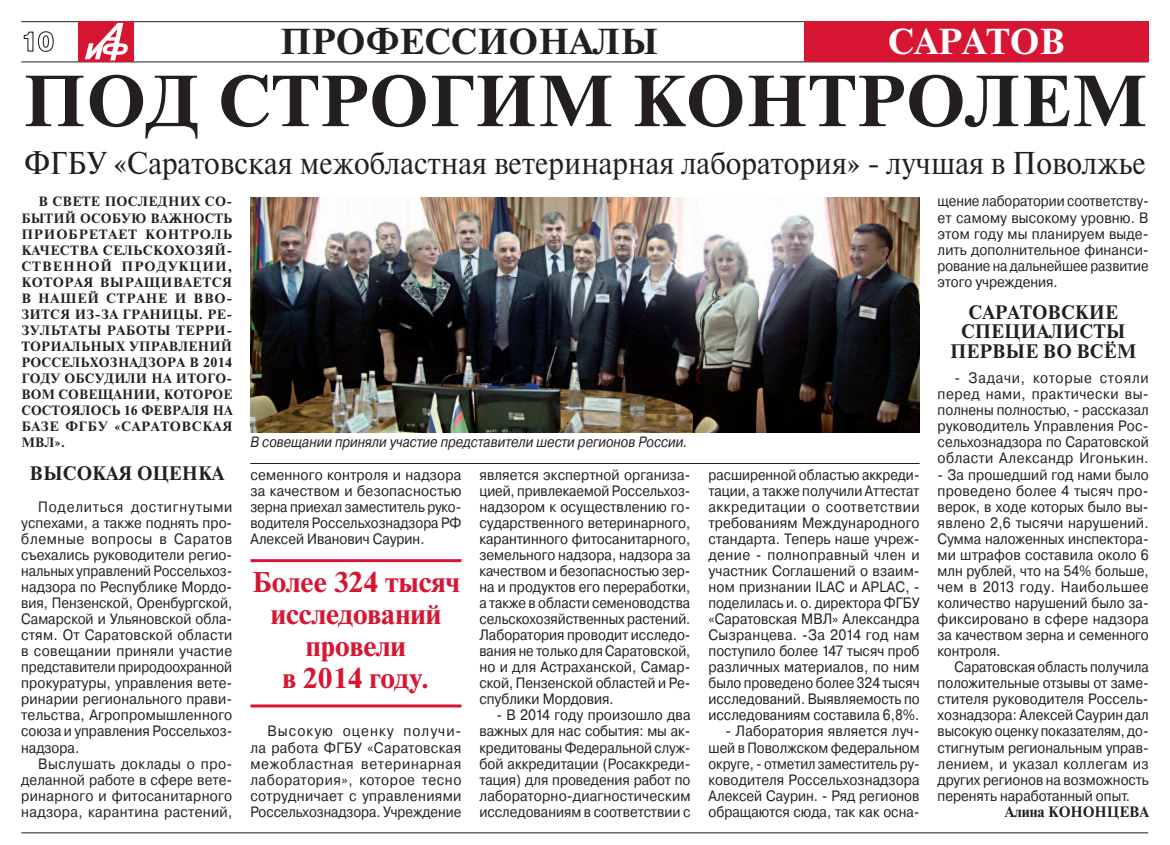
<style>
.page{position:relative;width:1170px;height:845px;background:#fff}
.page>*{position:absolute;margin:0;border:0;box-sizing:border-box;transform-origin:0 0}
.VY-ZG_54{font:700 72px "Newton";letter-spacing:.01em;color:#231f20;scale:1.05 1}
.Уголок{font:700 36px "Newton";letter-spacing:.01em;color:#231f20;scale:1.04 1}
.Саратов_надпись{font:700 36px "Newton";letter-spacing:.01em;color:#fff;scale:1.04 1}
.ZG_podstrochnik{font:31.5px "Newton";color:#231f20;scale:.93 1}
.VN_plain{font:700 28.5px/32.1px "Newton";color:#d71634;text-align:center}
.VY-podzag{font:700 19.5px/19.5px "Newton";letter-spacing:.01em;color:#231f20;text-align:center}
.VY-normal{font:15px/16px "Pragmatica";color:#231f20;text-align:justify;scale:.91 1}
.VY-normal-2{font:15px/16px "Pragmatica";color:#231f20;text-align:justify;scale:.92 1}
.VY-normal-3{font:15px/16px "Pragmatica";color:#231f20;text-align:justify;scale:.89 1}
.VY-normal-4{font:15px/16px "Pragmatica";color:#231f20;text-align:justify;scale:.88 1}
.FT_podpis_pod_kartin{font:italic 15px "Pragmatica";color:#231f20;scale:.85 1}
.VY-avtor{font:700 15px "Newton";color:#231f20}
.VY-vrez{font:700 13.5px/16px "Newton";letter-spacing:.02em;color:#231f20;text-align:justify}
</style>
<div class="page">
<hr style="left:21px;top:21px;width:1127px;height:1px;background:#231f20">
<hr style="left:21px;top:61px;width:1127px;height:1px;background:#231f20">
<svg style="left:23px;top:31px;width:31px;height:21px"></svg>
<div style="left:79px;top:21px;width:55px;height:41px;background:#d71634"></div>
<svg style="left:85px;top:23px;width:43px;height:37px"></svg>
<div style="left:804px;top:21px;width:344px;height:41px;background:#d71634"></div>
<img style="left:250px;top:198px;width:669px;height:234px">
<hr style="left:21px;top:832px;width:1127px;height:1px;background:#231f20">
<hr style="left:250px;top:559px;width:211px;height:3px;background:#d71634">
<hr style="left:250px;top:704px;width:211px;height:3px;background:#d71634">
<hr style="left:250px;top:463px;width:669px;height:1px;background:#231f20">
<p class="Уголок" style="left:280px;top:20px;width:365px">ПРОФЕССИОНАЛЫ</p>
<p class="Саратов_надпись" style="left:887px;top:20px;width:172px">САРАТОВ</p>
<p class="VY-ZG_54" style="left:23px;top:57px;width:1072px">ПОД СТРОГИМ КОНТРОЛЕМ</p>
<p class="ZG_podstrochnik" style="left:24px;top:140px;width:1207px">ФГБУ «Саратовская межобластная ветеринарная лаборатория» - лучшая в Поволжье</p>
<p class="VY-vrez" style="left:21px;top:194px;width:212px;text-indent:17px">В СВЕТЕ ПОСЛЕДНИХ СО-БЫТИЙ ОСОБУЮ ВАЖНОСТЬ ПРИОБРЕТАЕТ КОНТРОЛЬ КАЧЕСТВА СЕЛЬСКОХОЗЯЙ-СТВЕННОЙ ПРОДУКЦИИ, КОТОРАЯ ВЫРАЩИВАЕТСЯ В НАШЕЙ СТРАНЕ И ВВО-ЗИТСЯ ИЗ-ЗА ГРАНИЦЫ. РЕ-ЗУЛЬТАТЫ РАБОТЫ ТЕРРИ-ТОРИАЛЬНЫХ УПРАВЛЕНИЙ РОССЕЛЬХОЗНАДЗОРА В 2014<br>ГОДУ ОБСУДИЛИ НА ИТОГО-ВОМ СОВЕЩАНИИ, КОТОРОЕ СОСТОЯЛОСЬ 16 ФЕВРАЛЯ НА БАЗЕ ФГБУ «САРАТОВСКАЯ МВЛ».</p>
<p class="VY-podzag" style="left:30px;top:463px;width:196px">ВЫСОКАЯ ОЦЕНКА</p>
<p class="VY-normal-2" style="left:21px;top:498px;width:231px;text-indent:17px">Поделиться достигнутыми успехами, а также поднять про&shy;блемные вопросы в Саратов съехались руководители регио&shy;нальных управлений Россельхоз&shy;надзора по Республике Мордо&shy;вия, Пензенской, Оренбургской, Самарской и Ульяновской обла&shy;стям. От Саратовской области в совещании приняли участие представители природоохранной прокуратуры, управления вете&shy;ринарии регионального прави&shy;тельства, Агропромышленного союза и управления Россельхоз&shy;надзора.</p>
<p class="VY-normal-2" style="left:21px;top:755px;width:231px;text-indent:17px">Выслушать доклады о про&shy;деланной работе в сфере вете&shy;ринарного и фитосанитарного надзора, карантина растений,</p>
<p class="FT_podpis_pod_kartin" style="left:250px;top:433px;width:516px">В совещании приняли участие представители шести регионов России.</p>
<p class="VY-normal-2" style="left:250px;top:466px;width:231px">семенного контроля и надзора за качеством и безопасностью зерна приехал заместитель руко&shy;водителя Россельхознадзора РФ Алексей Иванович Саурин.</p>
<p class="VN_plain" style="left:252px;top:566px;width:209px">Более 324 тысяч исследований провели<br>в 2014 году.</p>
<p class="VY-normal-2" style="left:250px;top:723px;width:231px;text-indent:17px">Высокую оценку получи&shy;ла работа ФГБУ «Саратовская межобластная ветеринарная лаборатория», которое тесно сотрудничает с управлениями Россельхознадзора. Учреждение</p>
<p class="VY-normal" style="left:479px;top:466px;width:233px">является экспертной организа&shy;цией, привлекаемой Россельхоз&shy;надзором к осуществлению го&shy;сударственного ветеринарного, карантинного фитосанитарного, земельного надзора, надзора за качеством и безопасностью зер&shy;на и продуктов его переработки, а также в области семеноводства сельскохозяйственных растений.<br>Лаборатория проводит исследо&shy;вания не только для Саратовской, но и для Астраханской, Самар&shy;ской, Пензенской областей и Ре&shy;спублики Мордовия.</p>
<p class="VY-normal" style="left:479px;top:707px;width:233px;text-indent:17px">- В 2014 году произошло два важных для нас события: мы ак&shy;кредитованы Федеральной служ&shy;бой аккредитации (Росаккреди&shy;тация) для проведения работ по лабораторно-диагностическим исследованиям в соответствии с</p>
<p class="VY-normal-3" style="left:708px;top:466px;width:239px">расширенной областью аккреди&shy;тации, а также получили Аттестат аккредитации о соответствии требованиям Международного стандарта. Теперь наше учреж&shy;дение - полноправный член и участник Соглашений о взаим&shy;ном признании ILAC и APLAC, - поделилась и. о. директора ФГБУ «Саратовская МВЛ» Александра Сызранцева. -За 2014 год нам поступило более 147 тысяч проб различных материалов, по ним было проведено более 324 тысяч исследований. Выявляемость по исследованиям составила 6,8%.</p>
<p class="VY-normal" style="left:708px;top:723px;width:233px;text-indent:17px">- Лаборатория является луч&shy;шей в Поволжском федеральном округе, - отметил заместитель ру&shy;ководителя Россельхознадзора Алексей Саурин. - Ряд регионов обращаются сюда, так как осна-</p>
<p class="VY-normal-3" style="left:937px;top:193px;width:239px">щение лаборатории соответству&shy;ет самому высокому уровню. В этом году мы планируем выде&shy;лить дополнительное финанси&shy;рование на дальнейшее развитие этого учреждения.</p>
<p class="VY-podzag" style="left:949px;top:303px;width:188px">САРАТОВСКИЕ<br>СПЕЦИАЛИСТЫ<br>ПЕРВЫЕ ВО ВСЁМ</p>
<p class="VY-normal-2" style="left:937px;top:370px;width:231px;text-indent:17px">- Задачи, которые стояли перед нами, практически вы&shy;полнены полностью, - рассказал руководитель Управления Рос&shy;сельхознадзора по Саратовской области Александр Игонькин.</p>
<p class="VY-normal" style="left:937px;top:466px;width:233px">- За прошедший год нами было проведено более 4 тысяч про&shy;верок, в ходе которых было вы&shy;явлено 2,6 тысячи нарушений.<br>Сумма наложенных инспектора&shy;ми штрафов составила около 6 млн рублей, что на 54% больше, чем в 2013 году. Наибольшее количество нарушений было за&shy;фиксировано в сфере надзора за качеством зерна и семенного контроля.</p>
<p class="VY-normal-4" style="left:937px;top:659px;width:241px;text-indent:17px">Саратовская область получила положительные отзывы от заме&shy;стителя руководителя Россель&shy;хознадзора: Алексей Саурин дал высокую оценку показателям, до&shy;стигнутым региональным управ&shy;лением, и указал коллегам из других регионов на возможность перенять наработанный опыт.</p>
<p class="VY-avtor" style="left:1004px;top:802px;width:145px">Алина КОНОНЦЕВА</p>
</div>
